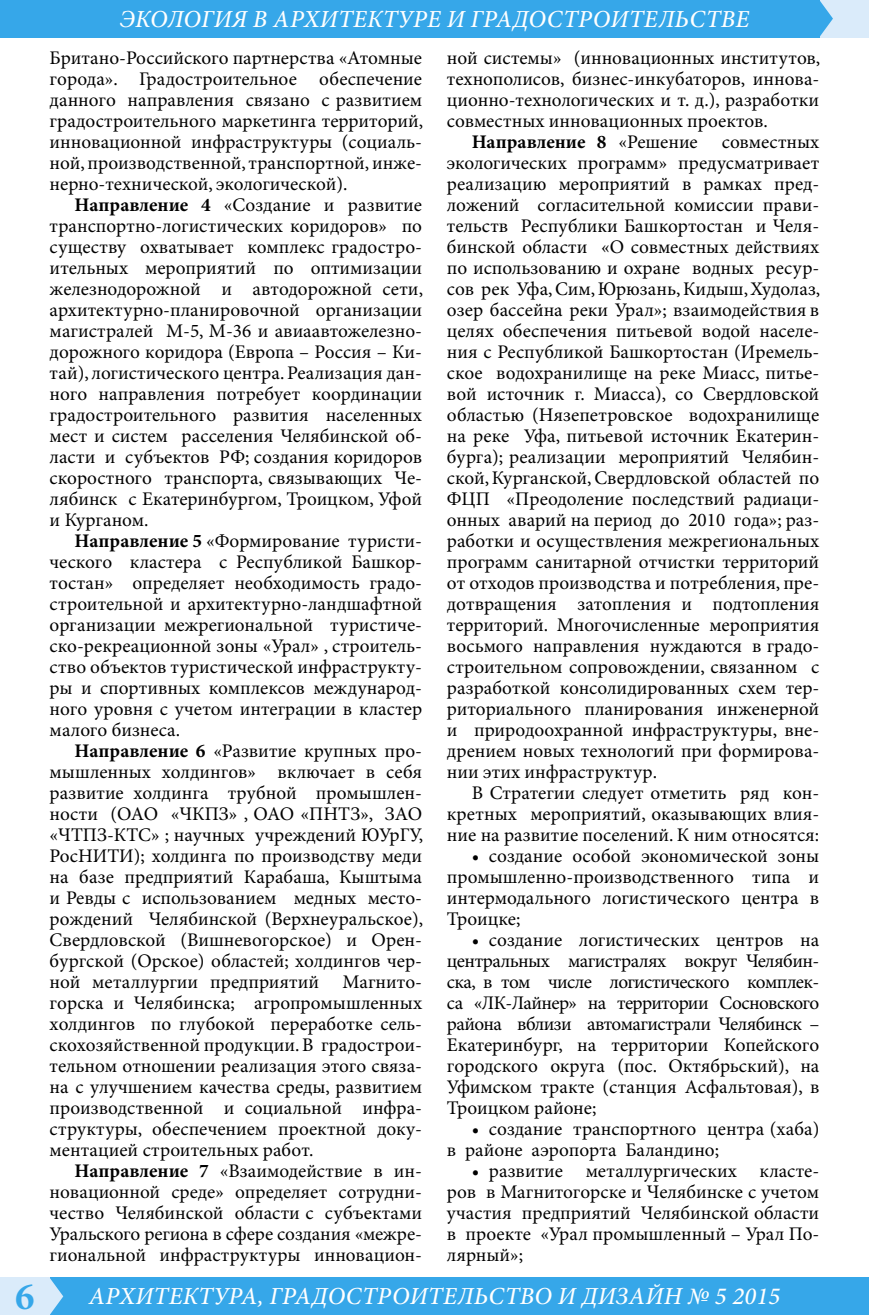
<style>
.page{position:relative;width:869px;height:1315px;background:#fff}
.page>*{position:absolute;margin:0;border:0;box-sizing:border-box;transform-origin:0 0}
.t1{font:700 38.5px "Minion Pro";color:#36a7e9}
.t2{font:italic 500 24.5px "Minion Pro";letter-spacing:.01em;color:#fff}
.t3{font:19.25px/21px "Minion Pro";color:#000;text-align:justify}
.s1{font-weight:700}
</style>
<div class="page">
<div style="left:46px;top:1277px;width:822px;height:38px;background:#36a7e9"></div>
<div style="left:819px;top:0;width:49px;height:37px;background:#daebfa"></div>
<div style="left:0;top:1277px;width:50px;height:38px;background:#daebfa"></div>
<div style="left:0;top:0;width:819px;height:37px;background:#36a7e9"></div>
<svg style="left:50px;top:1278px;width:13px;height:37px"></svg>
<svg style="left:819px;top:0;width:13px;height:37px"></svg>
<p class="t2" style="left:120px;top:2px;width:630px">ЭКОЛОГИЯ В АРХИТЕКТУРЕ И ГРАДОСТРОИТЕЛЬСТВЕ</p>
<p class="t3" style="left:50px;top:48px;width:375px">Британо-Российского партнерства «Атомные города». Градостроительное обеспечение данного направления связано с развитием градостроительного маркетинга территорий, инновационной инфраструктуры (социаль&shy;ной, производственной, транспортной, инже&shy;нерно-технической, экологической).</p>
<p class="t3" style="left:50px;top:195px;width:375px;text-indent:25px"><span class="s1">Направление 4</span> «Создание и развитие транспортно-логистических коридоров» по существу охватывает комплекс градостро&shy;ительных мероприятий по оптимизации железнодорожной и автодорожной сети, архитектурно-планировочной организации магистралей М-5, М-36 и авиаавтожелезно&shy;дорожного коридора (Европа – Россия – Ки&shy;тай), логистического центра. Реализация дан&shy;ного направления потребует координации градостроительного развития населенных мест и систем расселения Челябинской об&shy;ласти и субъектов РФ; создания коридоров скоростного транспорта, связывающих Че&shy;лябинск с Екатеринбургом, Троицком, Уфой и Курганом.</p>
<p class="t3" style="left:50px;top:531px;width:374px;text-indent:25px"><span class="s1">Направление 5</span> «Формирование туристи&shy;ческого кластера с Республикой Башкор&shy;тостан» определяет необходимость градо&shy;строительной и архитектурно-ландшафтной организации межрегиональной туристиче&shy;ско-рекреационной зоны «Урал» , строитель&shy;ство объектов туристической инфраструкту&shy;ры и спортивных комплексов международ&shy;ного уровня с учетом интеграции в кластер малого бизнеса.</p>
<p class="t3" style="left:50px;top:741px;width:375px;text-indent:25px"><span class="s1">Направление 6</span> «Развитие крупных про&shy;мышленных холдингов» включает в себя развитие холдинга трубной промышлен&shy;ности (ОАО «ЧКПЗ» , ОАО «ПНТЗ», ЗАО «ЧТПЗ-КТС» ; научных учреждений ЮУрГУ, РосНИТИ); холдинга по производству меди на базе предприятий Карабаша, Кыштыма и Ревды с использованием медных место&shy;рождений Челябинской (Верхнеуральское), Свердловской (Вишневогорское) и Орен&shy;бургской (Орское) областей; холдингов чер&shy;ной металлургии предприятий Магнито&shy;горска и Челябинска; агропромышленных холдингов по глубокой переработке сель&shy;скохозяйственной продукции. В градострои&shy;тельном отношении реализация этого связа&shy;на с улучшением качества среды, развитием производственной и социальной инфра&shy;структуры, обеспечением проектной доку&shy;ментацией строительных работ.</p>
<p class="t3" style="left:50px;top:1161px;width:374px;text-indent:25px"><span class="s1">Направление 7</span> «Взаимодействие в ин&shy;новационной среде» определяет сотрудни&shy;чество Челябинской области с субъектами Уральского региона в сфере создания «межре&shy;гиональной инфраструктуры инновацион-</p>
<p class="t3" style="left:446px;top:48px;width:375px">ной системы» (инновационных институтов, технополисов, бизнес-инкубаторов, иннова&shy;ционно-технологических и т. д.), разработки совместных инновационных проектов.</p>
<p class="t3" style="left:446px;top:132px;width:375px;text-indent:25px"><span class="s1">Направление 8</span> «Решение совместных экологических программ» предусматривает реализацию мероприятий в рамках пред&shy;ложений согласительной комиссии прави&shy;тельств Республики Башкортостан и Челя&shy;бинской области «О совместных действиях по использованию и охране водных ресур&shy;сов рек Уфа, Сим, Юрюзань, Кидыш, Худолаз, озер бассейна реки Урал»; взаимодействия в целях обеспечения питьевой водой населе&shy;ния с Республикой Башкортостан (Иремель&shy;ское водохранилище на реке Миасс, питье&shy;вой источник г. Миасса), со Свердловской областью (Нязепетровское водохранилище на реке Уфа, питьевой источник Екатерин&shy;бурга); реализации мероприятий Челябин&shy;ской, Курганской, Свердловской областей по ФЦП «Преодоление последствий радиаци&shy;онных аварий на период до 2010 года»; раз&shy;работки и осуществления межрегиональных программ санитарной отчистки территорий от отходов производства и потребления, пре&shy;дотвращения затопления и подтопления территорий. Многочисленные мероприятия восьмого направления нуждаются в градо&shy;строительном сопровождении, связанном с разработкой консолидированных схем тер&shy;риториального планирования инженерной и природоохранной инфраструктуры, вне&shy;дрением новых технологий при формирова&shy;нии этих инфраструктур.</p>
<p class="t3" style="left:446px;top:783px;width:374px;text-indent:25px">В Стратегии следует отметить ряд кон&shy;кретных мероприятий, оказывающих влия&shy;ние на развитие поселений. К ним относятся:</p>
<p class="t3" style="left:446px;top:846px;width:374px;text-indent:25px">• создание особой экономической зоны промышленно-производственного типа и интермодального логистического центра в Троицке;</p>
<p class="t3" style="left:446px;top:930px;width:374px;text-indent:25px">• создание логистических центров на центральных магистралях вокруг Челябин&shy;ска, в том числе логистического комплек&shy;са «ЛК-Лайнер» на территории Сосновского района вблизи автомагистрали Челябинск – Екатеринбург, на территории Копейского городского округа (пос. Октябрьский), на Уфимском тракте (станция Асфальтовая), в Троицком районе;</p>
<p class="t3" style="left:446px;top:1119px;width:374px;text-indent:25px">• создание транспортного центра (хаба) в районе аэропорта Баландино;</p>
<p class="t3" style="left:446px;top:1161px;width:374px;text-indent:25px">• развитие металлургических класте&shy;ров в Магнитогорске и Челябинске с учетом участия предприятий Челябинской области в проекте «Урал промышленный – Урал По&shy;лярный»;</p>
<h1 class="t1" style="left:15px;top:1273px;width:21px">6</h1>
<p class="t2" style="left:89px;top:1279px;width:692px">АРХИТЕКТУРА, ГРАДОСТРОИТЕЛЬСТВО И ДИЗАЙН № 5 2015</p>
</div>
